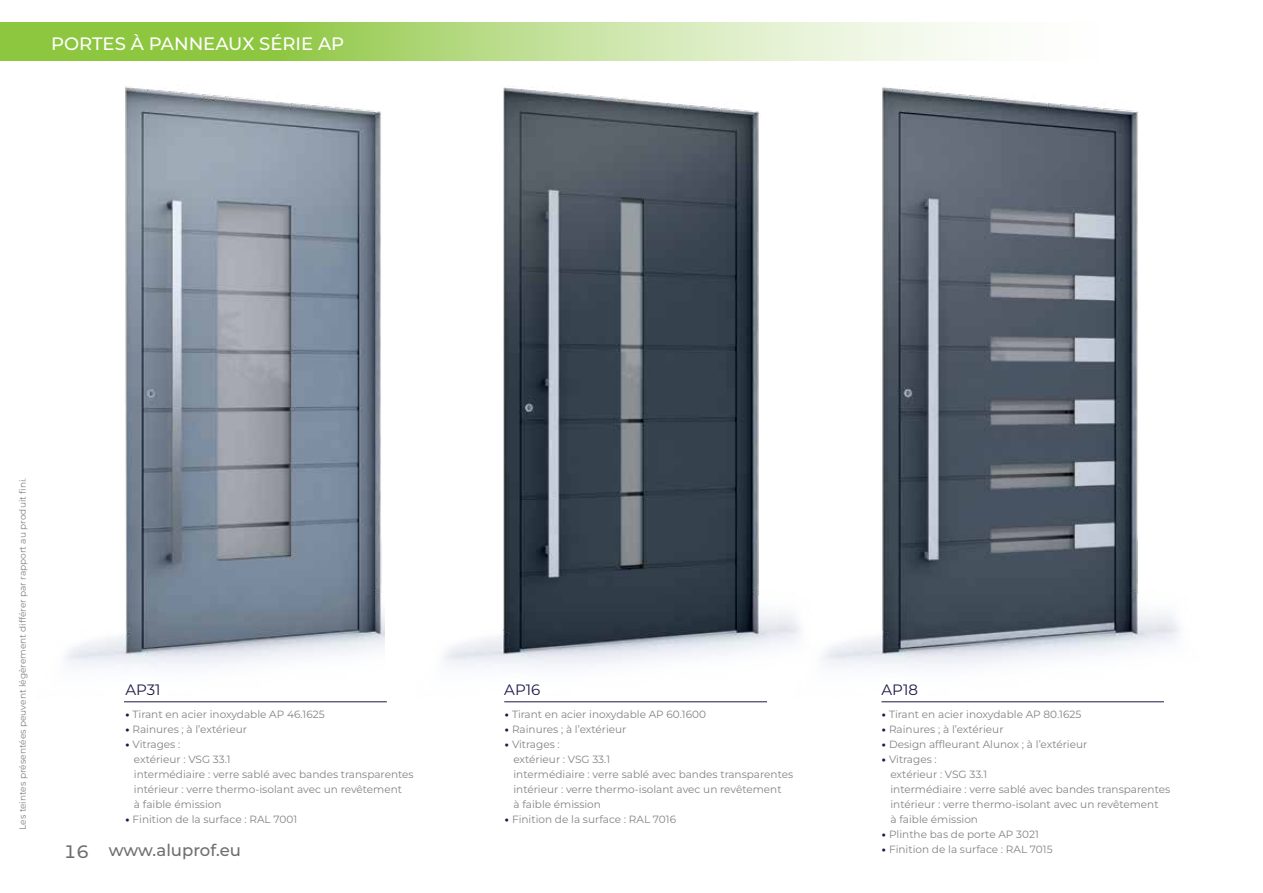
<style>
.page{position:relative;width:1263px;height:893px;background:#fff}
.page>*{position:absolute;margin:0;border:0;box-sizing:border-box;transform-origin:0 0}
.t1{font:500 18px "Aluprof Sans";color:#fff}
.t2{font:500 18px "Aluprof Sans";color:#6d6e71}
.t3{font:500 16.5px "Aluprof Sans";color:#6d6e71}
.t4{font:15px "Aluprof Sans";color:#1d1848}
.t5{font:10.5px/15px "Aluprof Sans";color:#808285}
.t6{font:9px "Aluprof Sans";color:#808285}
.s1{font-weight:800;color:#1d1848}
</style>
<div class="page">
<img style="left:29px;top:22px;width:356px;height:681px">
<img style="left:407px;top:22px;width:379px;height:681px">
<img style="left:786px;top:22px;width:394px;height:681px">
<hr style="left:881px;top:701px;width:283px;height:1px;background:#1d1848">
<hr style="left:504px;top:701px;width:263px;height:1px;background:#1d1848">
<hr style="left:124px;top:701px;width:263px;height:1px;background:#1d1848">
<svg style="left:0;top:23px;width:1121px;height:38px"></svg>
<h1 class="t1" style="left:51px;top:31px;width:295px">PORTES À PANNEAUX SÉRIE AP</h1>
<p class="t6" style="left:16px;top:830px;width:353px;rotate:-90deg">Les teintes présentées peuvent légèrement différer par rapport au produit fini.</p>
<h1 class="t2" style="left:64px;top:838px;width:27px">16</h1>
<h3 class="t4" style="left:126px;top:679px;width:37px">AP31</h3>
<h3 class="t4" style="left:504px;top:679px;width:38px">AP16</h3>
<h3 class="t4" style="left:881px;top:679px;width:38px">AP18</h3>
<p class="t5" style="left:125px;top:706px;width:201px"><span class="s1">•</span> Tirant en acier inoxydable AP 46.1625</p>
<p class="t5" style="left:125px;top:721px;width:123px"><span class="s1">•</span> Rainures ; à l’extérieur</p>
<p class="t5" style="left:134px;top:736px;width:281px;text-indent:-9px"><span class="s1">•</span> Vitrages :<br>extérieur : VSG 33.1<br>intermédiaire : verre sablé avec bandes transparentes intérieur : verre thermo-isolant avec un revêtement<br>à faible émission</p>
<p class="t5" style="left:125px;top:811px;width:173px"><span class="s1">•</span> Finition de la surface : RAL 7001</p>
<h2 class="t3" style="left:109px;top:838px;width:134px">www.aluprof.eu</h2>
<p class="t5" style="left:505px;top:706px;width:203px"><span class="s1">•</span> Tirant en acier inoxydable AP 60.1600</p>
<p class="t5" style="left:505px;top:721px;width:123px"><span class="s1">•</span> Rainures ; à l’extérieur</p>
<p class="t5" style="left:513px;top:736px;width:281px;text-indent:-9px"><span class="s1">•</span> Vitrages :<br>extérieur : VSG 33.1<br>intermédiaire : verre sablé avec bandes transparentes intérieur : verre thermo-isolant avec un revêtement<br>à faible émission</p>
<p class="t5" style="left:505px;top:811px;width:173px"><span class="s1">•</span> Finition de la surface : RAL 7016</p>
<p class="t5" style="left:882px;top:706px;width:201px"><span class="s1">•</span> Tirant en acier inoxydable AP 80.1625</p>
<p class="t5" style="left:882px;top:721px;width:123px"><span class="s1">•</span> Rainures ; à l’extérieur</p>
<p class="t5" style="left:882px;top:736px;width:207px"><span class="s1">•</span> Design affleurant Alunox ; à l’extérieur</p>
<p class="t5" style="left:890px;top:751px;width:281px;text-indent:-9px"><span class="s1">•</span> Vitrages :<br>extérieur : VSG 33.1<br>intermédiaire : verre sablé avec bandes transparentes intérieur : verre thermo-isolant avec un revêtement<br>à faible émission</p>
<p class="t5" style="left:882px;top:826px;width:158px"><span class="s1">•</span> Plinthe bas de porte AP 3021</p>
<p class="t5" style="left:882px;top:841px;width:172px"><span class="s1">•</span> Finition de la surface : RAL 7015</p>
</div>
